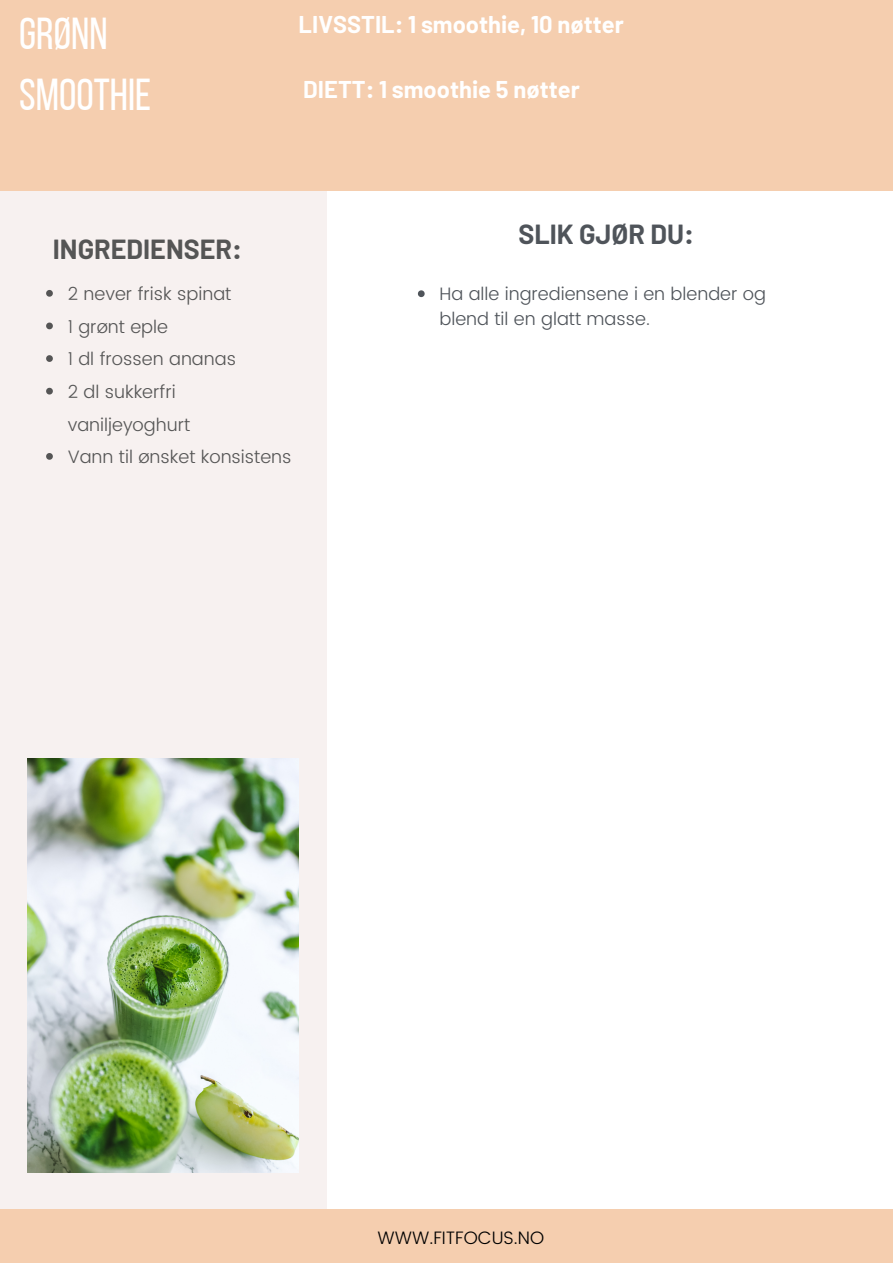
<style>
.page{position:relative;width:893px;height:1264px;background:#fff}
.page>*{position:absolute;margin:0;border:0;box-sizing:border-box;transform-origin:0 0}
.t1{font:44.55px/61.3px "Bebas Neue";color:#fff}
.t2{font:700 27px "Barlow";color:#555}
.t3{font:700 27px "Barlow";color:#4f545a}
.t4{font:700 23.7px "Barlow";color:#fff}
.t5{font:300 18px/32.5px "Poppins";color:#555}
.t6{font:300 18px/24.8px "Poppins";color:#4f545a}
.t7{font:300 18px "Poppins";color:#000}
</style>
<div class="page">
<div style="left:0;top:190px;width:326px;height:1072px;background:#f7f1f0"></div>
<div style="left:0;top:0;width:892px;height:190px;background:#f5ceaf"></div>
<img style="left:28px;top:759px;width:271px;height:413px">
<div style="left:0;top:1208px;width:892px;height:54px;background:#f5ceaf"></div>
<svg style="left:46px;top:290px;width:7px;height:7px"></svg>
<svg style="left:46px;top:322px;width:7px;height:7px"></svg>
<svg style="left:46px;top:355px;width:7px;height:7px"></svg>
<svg style="left:46px;top:388px;width:7px;height:6px"></svg>
<svg style="left:46px;top:453px;width:7px;height:7px"></svg>
<svg style="left:418px;top:290px;width:6px;height:7px"></svg>
<h1 class="t1" style="left:19px;top:7px;width:133px">GRØNN<br>SMOOTHIE</h1>
<h3 class="t4" style="left:298px;top:9px;width:327px">LIVSSTIL: 1 smoothie, 10 nøtter</h3>
<h3 class="t4" style="left:303px;top:74px;width:278px">DIETT: 1 smoothie 5 nøtter</h3>
<h2 class="t2" style="left:53px;top:232px;width:190px">INGREDIENSER:</h2>
<p class="t5" style="left:68px;top:277px;width:225px">2 never frisk spinat<br>1 grønt eple<br>1 dl frossen ananas<br>2 dl sukkerfri vaniljeyoghurt<br>Vann til ønsket konsistens</p>
<h2 class="t3" style="left:518px;top:216px;width:177px">SLIK GJØR DU:</h2>
<p class="t6" style="left:439px;top:282px;width:328px">Ha alle ingrediensene i en blender og blend til en glatt masse.</p>
<p class="t7" style="left:377px;top:1226px;width:168px">WWW.FITFOCUS.NO</p>
</div>
